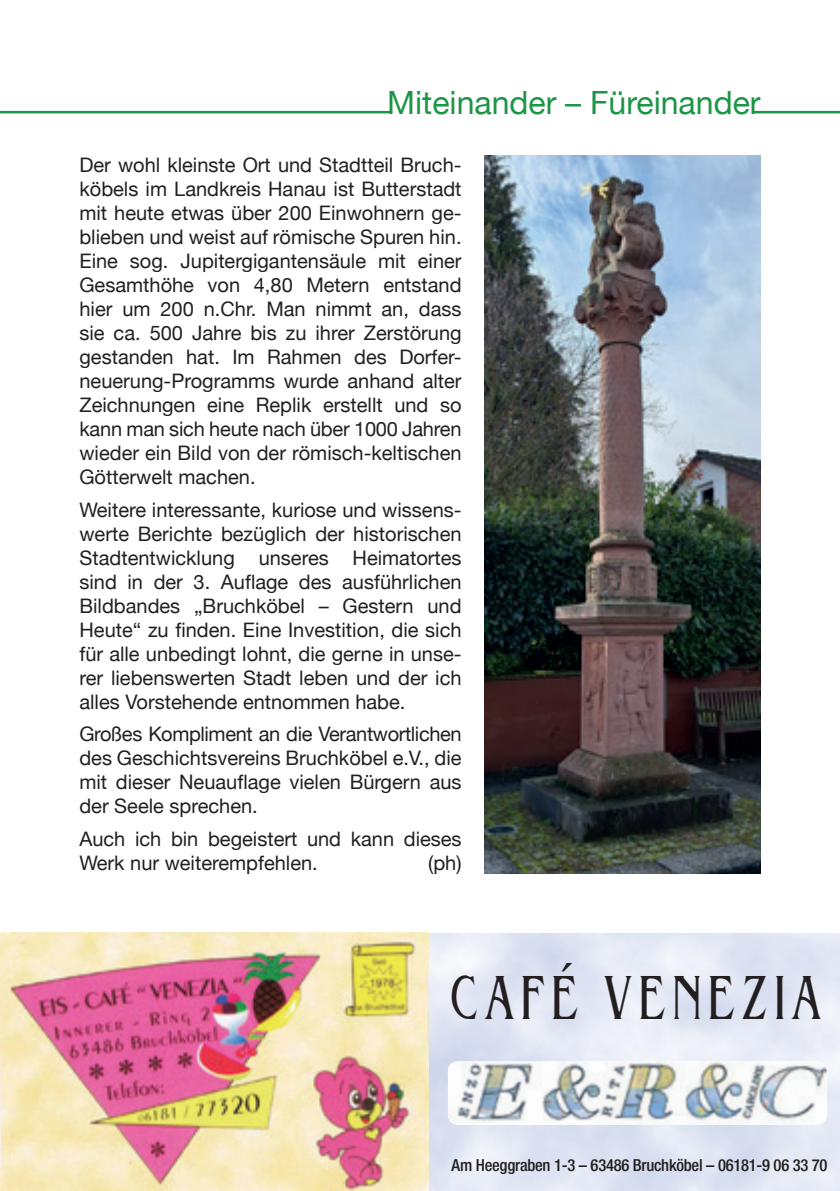
<style>
.page{position:relative;width:840px;height:1191px;background:#fff}
.page>*{position:absolute;margin:0;border:0;box-sizing:border-box;transform-origin:0 0}
.t1{font:59.6px "Aida";letter-spacing:.2em;color:#231f20;scale:.67 1}
.t2{font:32px "Helvetica Neue";color:#1c9546}
.t3{font:20px/24px "Helvetica Neue";color:#231f20;text-align:justify}
.t4{font:500 condensed 16.6px "Helvetica Neue";letter-spacing:-.015em;color:#231f20}
</style>
<div class="page">
<hr style="left:753px;top:111px;width:86px;height:2px;background:#1c9546">
<hr style="left:0;top:111px;width:391px;height:2px;background:#1c9546">
<img style="left:0;top:933px;width:839px;height:258px">
<img style="left:447px;top:1061px;width:379px;height:63px;border-radius:10px">
<img style="left:447px;top:1064px;width:3px;height:50px">
<img style="left:484px;top:156px;width:276px;height:718px">
<h2 class="t2" style="left:387px;top:79px;width:374px">Miteinander – Füreinander</h2>
<p class="t3" style="left:79px;top:154px;width:383px">Der wohl kleinste Ort und Stadtteil Bruch&shy;köbels im Landkreis Hanau ist Butterstadt mit heute etwas über 200 Einwohnern ge&shy;blieben und weist auf römische Spuren hin.<br>Eine sog. Jupitergigantensäule mit einer Gesamthöhe von 4,80 Metern entstand hier um 200 n.Chr. Man nimmt an, dass sie ca. 500 Jahre bis zu ihrer Zerstörung gestanden hat. Im Rahmen des Dorfer&shy;neuerung-Programms wurde anhand alter Zeichnungen eine Replik erstellt und so kann man sich heute nach über 1000 Jahren wieder ein Bild von der römisch-keltischen Götterwelt machen.</p>
<p class="t3" style="left:79px;top:499px;width:383px">Weitere interessante, kuriose und wissens&shy;werte Berichte bezüglich der historischen Stadtentwicklung unseres Heimatortes sind in der 3. Auflage des ausführlichen Bildbandes „Bruchköbel – Gestern und Heute“ zu finden. Eine Investition, die sich für alle unbedingt lohnt, die gerne in unse&shy;rer liebenswerten Stadt leben und der ich alles Vorstehende entnommen habe.</p>
<p class="t3" style="left:79px;top:723px;width:383px">Großes Kompliment an die Verantwortlichen des Geschichtsvereins Bruch köbel e.V., die mit dieser Neuauflage vielen Bürgern aus der Seele sprechen.</p>
<p class="t3" style="left:79px;top:828px;width:383px">Auch ich bin begeistert und kann dieses<br>Werk nur weiterempfehlen.</p>
<p class="t3" style="left:428px;top:852px;width:35px">(ph)</p>
<h1 class="t1" style="left:450px;top:963px;width:553px">CAFÉ VENEZIA</h1>
<p class="t4" style="left:451px;top:1155px;width:377px">Am Heeggraben 1-3 – 63486 Bruchköbel – 06181-9 06 33 70</p>
</div>
